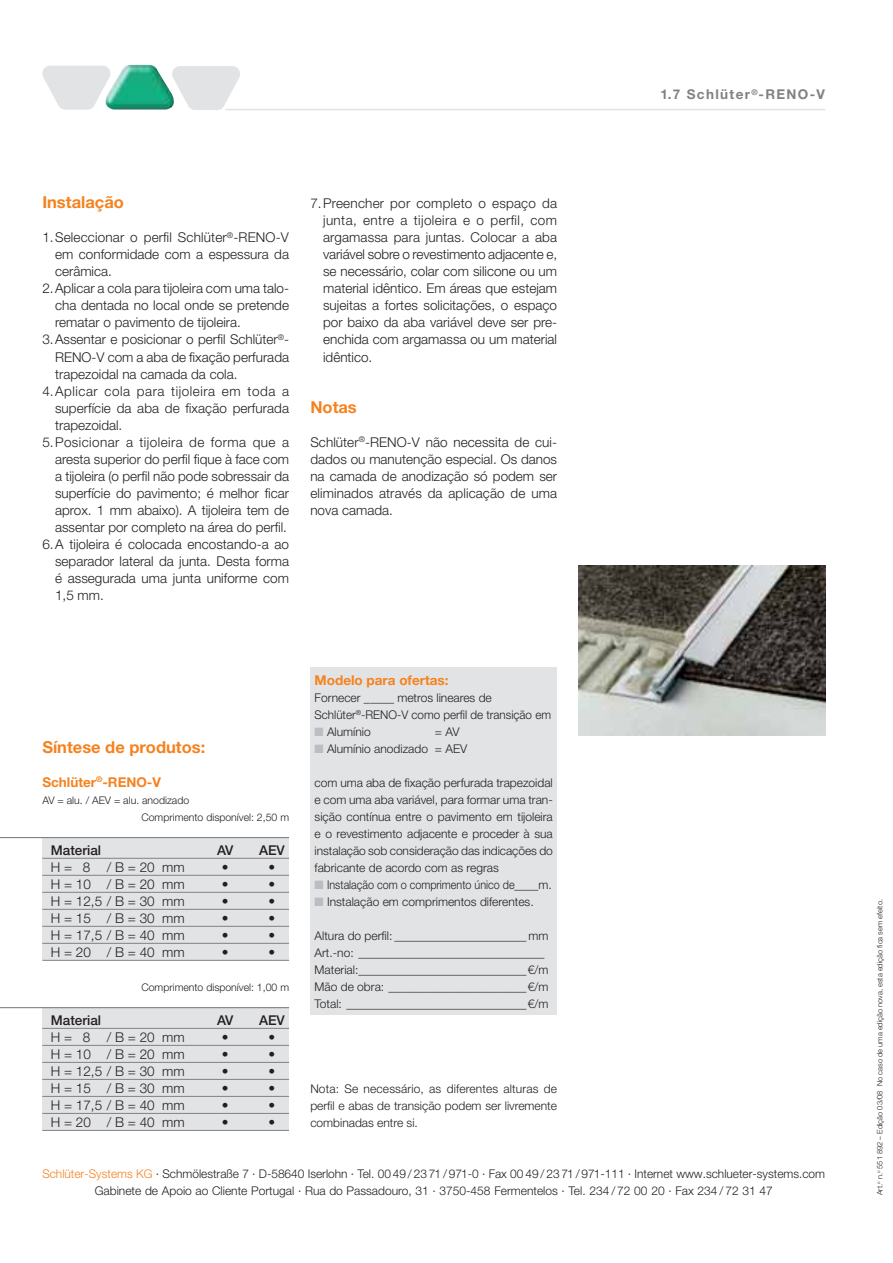
<style>
.page{position:relative;width:893px;height:1263px;background:#fff}
.page>*{position:absolute;margin:0;border:0;box-sizing:border-box;transform-origin:0 0}
.t1{font:700 16.5px "Helvetica Neue LT Pro";color:#f5821f}
.t2{font:300 13.5px/17px "Helvetica Neue LT Pro";color:#231f20;text-align:justify}
.t3{font:700 13.5px "Helvetica Neue LT Pro";color:#f5821f}
.t4{font:500 13.5px "Helvetica Neue LT Pro";color:#231f20}
.t5{font:700 13.5px "Helvetica Neue LT Pro";letter-spacing:.1em;color:#808285}
.t6{font:300 12px/17px "Helvetica Neue LT Pro";color:#231f20}
.t7{font:300 12px "Helvetica Neue LT Pro";color:#231f20;scale:.9 1}
.t8{font:300 10.5px/17px "Helvetica Neue LT Pro";color:#231f20}
.t9{font:300 7.5px "Helvetica Neue LT Pro";color:#231f20}
.s1{color:#bbbdc0}
.s2{color:#f5821f}
</style>
<div class="page">
<div style="left:42px;top:1008px;width:247px;height:122px;background:#e2e3e4"></div>
<div style="left:310px;top:668px;width:247px;height:347px;background:#e2e3e4"></div>
<hr style="left:225px;top:109px;width:600px;height:1px;background:#e2e3e4">
<svg style="left:42px;top:65px;width:198px;height:45px"></svg>
<img style="left:578px;top:566px;width:247px;height:169px">
<div style="left:42px;top:838px;width:247px;height:122px;background:#e2e3e4"></div>
<hr style="left:0;top:837px;width:289px;height:1px;background:#808285">
<hr style="left:42px;top:858px;width:247px;height:1px;background:#808285">
<hr style="left:42px;top:875px;width:247px;height:1px;background:#808285">
<hr style="left:42px;top:892px;width:247px;height:1px;background:#808285">
<hr style="left:42px;top:909px;width:247px;height:1px;background:#808285">
<hr style="left:42px;top:926px;width:247px;height:1px;background:#808285">
<hr style="left:42px;top:943px;width:247px;height:1px;background:#808285">
<hr style="left:42px;top:960px;width:247px;height:1px;background:#808285">
<hr style="left:0;top:1007px;width:289px;height:1px;background:#808285">
<hr style="left:42px;top:1028px;width:247px;height:1px;background:#808285">
<hr style="left:42px;top:1045px;width:247px;height:1px;background:#808285">
<hr style="left:42px;top:1062px;width:247px;height:1px;background:#808285">
<hr style="left:42px;top:1079px;width:247px;height:1px;background:#808285">
<hr style="left:42px;top:1096px;width:247px;height:1px;background:#808285">
<hr style="left:42px;top:1113px;width:247px;height:1px;background:#808285">
<hr style="left:42px;top:1130px;width:247px;height:1px;background:#808285">
<p class="t1" style="left:42px;top:197px;width:83px">Instalação</p>
<p class="t2" style="left:55px;top:231px;width:235px;text-indent:-13px">1. Seleccionar o perfil Schlüter<sup>®</sup>-RENO-V em conformidade com a espessura da cerâmica.</p>
<p class="t2" style="left:55px;top:282px;width:235px;text-indent:-13px">2. Aplicar a cola para tijoleira com uma talo&shy;cha dentada no local onde se pretende rematar o pavimento de tijoleira.</p>
<p class="t2" style="left:55px;top:333px;width:235px;text-indent:-13px">3. Assentar e posicionar o perfil Schlüter<sup>®</sup>- RENO-V com a aba de fixação perfurada trapezoidal na camada da cola.</p>
<p class="t2" style="left:55px;top:384px;width:235px;text-indent:-13px">4. Aplicar cola para tijoleira em toda a superfície da aba de fixação perfurada trapezoidal.</p>
<p class="t2" style="left:55px;top:435px;width:235px;text-indent:-13px">5. Posicionar a tijoleira de forma que a aresta superior do perfil fique à face com a tijoleira (o perfil não pode sobressair da superfície do pavimento; é melhor ficar aprox. 1 mm abaixo). A tijoleira tem de assentar por completo na área do perfil.</p>
<p class="t2" style="left:55px;top:537px;width:235px;text-indent:-13px">6. A tijoleira é colocada encostando-a ao separador lateral da junta. Desta forma é assegurada uma junta uniforme com 1,5 mm.</p>
<p class="t2" style="left:323px;top:197px;width:235px;text-indent:-13px">7. Preencher por completo o espaço da junta, entre a tijoleira e o perfil, com argamassa para juntas. Colocar a aba variável sobre o revestimento adjacente e, se necessário, colar com silicone ou um material idêntico. Em áreas que estejam sujeitas a fortes solicitações, o espaço por baixo da aba variável deve ser pre&shy;enchida com argamassa ou um material idêntico.</p>
<p class="t1" style="left:310px;top:401px;width:48px">Notas</p>
<p class="t2" style="left:310px;top:435px;width:248px">Schlüter<sup>®</sup>-RENO-V não necessita de cui&shy;dados ou manutenção especial. Os danos na camada de anodização só podem ser eliminados através da aplicação de uma nova camada.</p>
<p class="t1" style="left:42px;top:741px;width:164px">Síntese de produtos:</p>
<p class="t3" style="left:42px;top:777px;width:120px">Schlüter<sup>®</sup>-RENO-V</p>
<p class="t8" style="left:141px;top:793px;width:149px;text-indent:-99px">AV = alu. / AEV = alu. anodizado<br>Comprimento disponível: 2,50 m</p>
<p class="t4" style="left:51px;top:845px;width:52px">Material</p>
<p class="t4" style="left:217px;top:845px;width:18px">AV</p>
<p class="t4" style="left:259px;top:845px;width:27px">AEV</p>
<p class="t2" style="left:51px;top:860px;width:135px">H = 8 / B = 20 mm</p>
<p class="t2" style="left:222px;top:860px;width:8px">•</p>
<p class="t2" style="left:268px;top:860px;width:8px">•</p>
<p class="t2" style="left:51px;top:877px;width:135px">H = 10 / B = 20 mm</p>
<p class="t2" style="left:222px;top:877px;width:8px">•</p>
<p class="t2" style="left:268px;top:877px;width:8px">•</p>
<p class="t2" style="left:51px;top:894px;width:135px">H = 12,5 / B = 30 mm</p>
<p class="t2" style="left:222px;top:894px;width:8px">•</p>
<p class="t2" style="left:268px;top:894px;width:8px">•</p>
<p class="t2" style="left:51px;top:911px;width:135px">H = 15 / B = 30 mm</p>
<p class="t2" style="left:222px;top:911px;width:8px">•</p>
<p class="t2" style="left:268px;top:911px;width:8px">•</p>
<p class="t2" style="left:51px;top:928px;width:135px">H = 17,5 / B = 40 mm</p>
<p class="t2" style="left:222px;top:928px;width:8px">•</p>
<p class="t2" style="left:268px;top:928px;width:8px">•</p>
<p class="t2" style="left:51px;top:945px;width:135px">H = 20 / B = 40 mm</p>
<p class="t2" style="left:222px;top:945px;width:8px">•</p>
<p class="t2" style="left:268px;top:945px;width:8px">•</p>
<p class="t8" style="left:141px;top:980px;width:149px">Comprimento disponível: 1,00 m</p>
<p class="t4" style="left:51px;top:1015px;width:52px">Material</p>
<p class="t4" style="left:217px;top:1015px;width:18px">AV</p>
<p class="t4" style="left:259px;top:1015px;width:27px">AEV</p>
<p class="t2" style="left:51px;top:1030px;width:135px">H = 8 / B = 20 mm</p>
<p class="t2" style="left:222px;top:1030px;width:8px">•</p>
<p class="t2" style="left:268px;top:1030px;width:8px">•</p>
<p class="t2" style="left:51px;top:1047px;width:135px">H = 10 / B = 20 mm</p>
<p class="t2" style="left:222px;top:1047px;width:8px">•</p>
<p class="t2" style="left:268px;top:1047px;width:8px">•</p>
<p class="t2" style="left:51px;top:1064px;width:135px">H = 12,5 / B = 30 mm</p>
<p class="t2" style="left:222px;top:1064px;width:8px">•</p>
<p class="t2" style="left:268px;top:1064px;width:8px">•</p>
<p class="t2" style="left:51px;top:1081px;width:135px">H = 15 / B = 30 mm</p>
<p class="t2" style="left:222px;top:1081px;width:8px">•</p>
<p class="t2" style="left:268px;top:1081px;width:8px">•</p>
<p class="t2" style="left:51px;top:1098px;width:135px">H = 17,5 / B = 40 mm</p>
<p class="t2" style="left:222px;top:1098px;width:8px">•</p>
<p class="t2" style="left:268px;top:1098px;width:8px">•</p>
<p class="t2" style="left:51px;top:1115px;width:135px">H = 20 / B = 40 mm</p>
<p class="t2" style="left:222px;top:1115px;width:8px">•</p>
<p class="t4" style="left:268px;top:1117px;width:8px">•</p>
<p class="t3" style="left:314px;top:675px;width:135px">Modelo para ofertas:</p>
<p class="t6" style="left:314px;top:690px;width:238px">Fornecer _____ metros lineares de<br>Schlüter<sup>®</sup>-RENO-V como perfil de transição em</p>
<p class="t6" style="left:314px;top:724px;width:58px"><span class="s1">■</span> Alumínio</p>
<p class="t6" style="left:435px;top:724px;width:26px">= AV</p>
<p class="t6" style="left:314px;top:741px;width:154px"><span class="s1">■</span> Alumínio anodizado = AEV</p>
<p class="t6" style="left:314px;top:775px;width:240px;text-align:justify">com uma aba de fixação perfurada trapezoidal e com uma aba variável, para formar uma tran&shy;sição contínua entre o pavimento em tijoleira e o revestimento adjacente e proceder à sua instalação sob consideração das indicações do fabricante de acordo com as regras</p>
<p class="t7" style="left:314px;top:880px;width:265px"><span class="s1">■</span> Instalação com o comprimento único de____m.</p>
<p class="t6" style="left:314px;top:894px;width:220px"><span class="s1">■</span> Instalação em comprimentos diferentes.</p>
<p class="t6" style="left:314px;top:929px;width:235px">Altura do perfil: ______________________ mm Art.-no: _______________________________ Material:____________________________€/m Mão de obra: _______________________€/m Total: ______________________________€/m</p>
<p class="t6" style="left:310px;top:1082px;width:248px;text-align:justify">Nota: Se necessário, as diferentes alturas de perfil e abas de transição podem ser livremente combinadas entre si.</p>
<p class="t5" style="left:660px;top:89px;width:166px">1.7 Schlüter<sup>®</sup>-RENO-V</p>
<p class="t6" style="left:42px;top:1167px;width:784px;text-align:center"><span class="s2">Schlüter-Systems KG</span> · Schmölestraße 7 · D-58640 Iserlohn · Tel. 00 49 / 23 71 / 971-0 · Fax 00 49 / 23 71 / 971-111 · Internet www.schlueter-systems.com<br>Gabinete de Apoio ao Cliente Portugal · Rua do Passadouro, 31 · 3750-458 Fermentelos · Tel. 234 / 72 00 20 · Fax 234 / 72 31 47</p>
<p class="t9" style="left:877px;top:1195px;width:298px;rotate:-90deg">Art.<sup>o</sup> n.<sup>o</sup> 551 892 – Edição 03/08 No caso de uma edição nova, esta edição fica sem efeito.</p>
</div>
